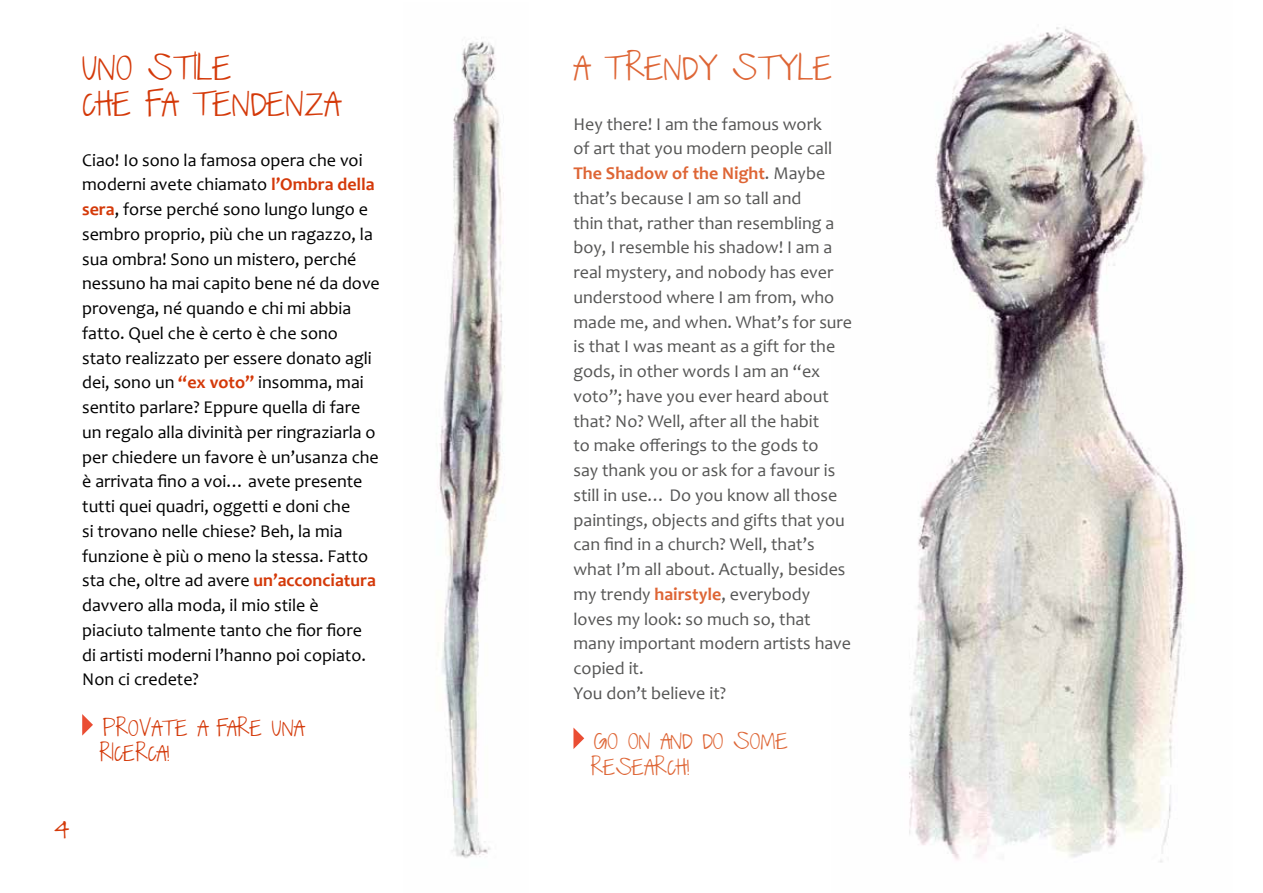
<style>
.page{position:relative;width:1263px;height:893px;background:#fff}
.page>*{position:absolute;margin:0;border:0;box-sizing:border-box;transform-origin:0 0}
.t1{font:30px/36px "Just The Way You Are";color:#d43909}
.t2{font:30px "Just The Way You Are";color:#de6535}
.t3{font:24px "Just The Way You Are";color:#d43909}
.t4{font:19.5px/25.5px "Just The Way You Are";color:#d43909}
.t5{font:19.5px/25.5px "Just The Way You Are";color:#de6535}
.t6{font:18px/24.8px "Candara";color:#000}
.t7{font:18px/24.8px "Candara";color:#565655}
.s1{font-weight:700;color:#d43909}
.s2{font-weight:700;color:#de6535}
</style>
<div class="page">
<img style="left:439px;top:41px;width:66px;height:817px">
<svg style="left:82px;top:714px;width:11px;height:22px"></svg>
<img style="left:909px;top:27px;width:277px;height:836px">
<svg style="left:573px;top:727px;width:11px;height:22px"></svg>
<h1 class="t1" style="left:82px;top:52px;width:259px">UNO STILE<br>CHE FA TENDENZA</h1>
<p class="t6" style="left:82px;top:147px;width:299px">Ciao! Io sono la famosa opera che voi moderni avete chiamato <span class="s1">l’Ombra della sera</span>, forse perché sono lungo lungo e sembro proprio, più che un ragazzo, la sua ombra! Sono un mistero, perché nessuno ha mai capito bene né da dove provenga, né quando e chi mi abbia fatto. Quel che è certo è che sono stato realizzato per essere donato agli dei, sono un <span class="s1">“ex voto”</span> insomma, mai sentito parlare? Eppure quella di fare un regalo alla divinità per ringraziarla o per chiedere un favore è un’usanza che è arrivata fino a voi… avete presente tutti quei quadri, oggetti e doni che<br>si trovano nelle chiese? Beh, la mia funzione è più o meno la stessa. Fatto sta che, oltre ad avere <span class="s1">un’acconciatura </span>davvero alla moda, il mio stile è piaciuto talmente tanto che fior fiore di artisti moderni l’hanno poi copiato.<br>Non ci credete?</p>
<p class="t4" style="left:99px;top:716px;width:206px">PROVATE A FARE UNA<br>RICERCA!</p>
<h2 class="t3" style="left:54px;top:817px;width:17px">4</h2>
<h1 class="t2" style="left:573px;top:52px;width:261px">A TRENDY STYLE</h1>
<p class="t7" style="left:573px;top:111px;width:280px">Hey there! I am the famous work<br>of art that you modern people call<br><span class="s2">The Shadow of the Night</span>. Maybe that’s because I am so tall and<br>thin that, rather than resembling a boy, I resemble his shadow! I am a real mystery, and nobody has ever understood where I am from, who made me, and when. What’s for sure is that I was meant as a gift for the gods, in other words I am an “ex voto”; have you ever heard about that? No? Well, after all the habit<br>to make offerings to the gods to<br>say thank you or ask for a favour is still in use… Do you know all those paintings, objects and gifts that you can find in a church? Well, that’s what I’m all about. Actually, besides my trendy <span class="s2">hairstyle</span>, everybody loves my look: so much so, that many important modern artists have copied it.<br>You don’t believe it?</p>
<p class="t5" style="left:590px;top:730px;width:199px">GO ON AND DO SOME<br>RESEARCH!</p>
</div>
